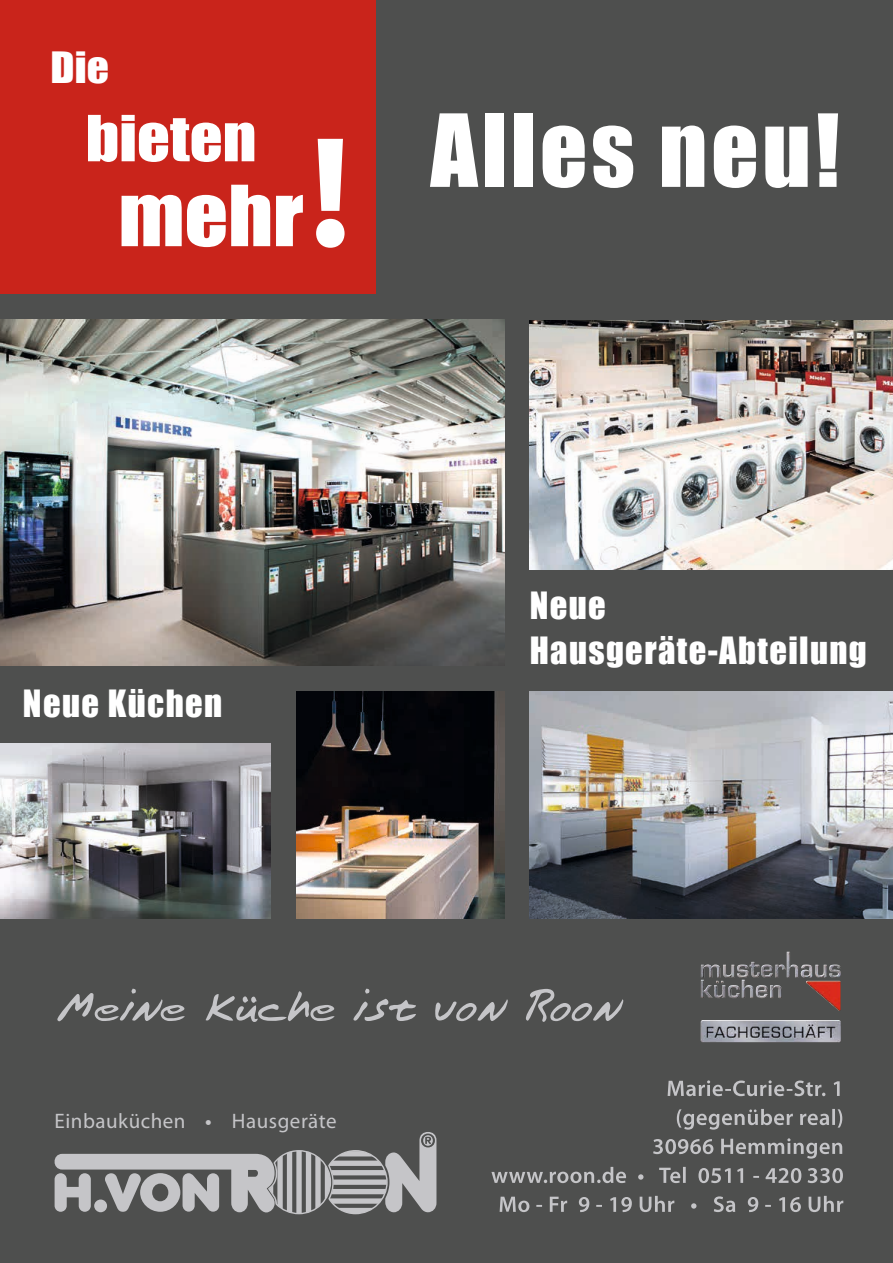
<style>
.page{position:relative;width:893px;height:1263px;background:#4e4f4e}
.page>*{position:absolute;margin:0;border:0;box-sizing:border-box;transform-origin:0 0}
.t1{font:700 159px "Myriad Pro";color:#fff}
.t2{font:93px "Impact";letter-spacing:.04em;color:#fff}
.t3{font:77.7px "Impact";color:#fff;scale:1.1 1}
.t4{font:58.65px "Impact";color:#fff;scale:1.1 1}
.t5{font:39.6px "Impact";color:#fff;scale:1.1 1}
.t6{font:34.5px/45px "Impact";letter-spacing:.04em;color:#fff}
.t7{font:21px "Myriad Pro";letter-spacing:.025em;color:#c5c5c8}
.s1{font-weight:600}
</style>
<div class="page">
<div style="left:0;top:0;width:376px;height:294px;background:#c9241b"></div>
<svg style="left:500px;top:1196px;width:343px;height:16px"></svg>
<svg style="left:491px;top:1167px;width:352px;height:16px"></svg>
<svg style="left:653px;top:1138px;width:189px;height:20px"></svg>
<svg style="left:677px;top:1109px;width:165px;height:21px"></svg>
<svg style="left:668px;top:1080px;width:172px;height:16px"></svg>
<svg style="left:54px;top:1132px;width:382px;height:82px"></svg>
<img style="left:701px;top:952px;width:140px;height:26px">
<svg style="left:57px;top:989px;width:128px;height:32px"></svg>
<svg style="left:206px;top:991px;width:129px;height:31px"></svg>
<svg style="left:353px;top:989px;width:63px;height:32px"></svg>
<svg style="left:435px;top:999px;width:73px;height:22px"></svg>
<svg style="left:526px;top:989px;width:97px;height:33px"></svg>
<img style="left:0;top:320px;width:504px;height:346px">
<img style="left:530px;top:320px;width:363px;height:249px">
<img style="left:296px;top:691px;width:208px;height:227px">
<img style="left:0;top:743px;width:271px;height:175px">
<img style="left:530px;top:691px;width:363px;height:227px">
<p class="t5" style="left:51px;top:36px;width:55px">Die</p>
<h3 class="t4" style="left:86px;top:93px;width:157px">bieten</h3>
<h3 class="t3" style="left:119px;top:155px;width:170px">mehr</h3>
<h1 class="t1" style="left:309px;top:89px;width:44px">!</h1>
<h2 class="t2" style="left:430px;top:78px;width:411px">Alles neu!</h2>
<p class="t6" style="left:23px;top:679px;width:201px">Neue Küchen</p>
<p class="t6" style="left:530px;top:582px;width:339px">Neue<br>Hausgeräte-Abteilung</p>
<p class="t7" style="left:55px;top:1108px;width:284px">Einbauküchen <span class="s1">•</span> Hausgeräte</p>
</div>
